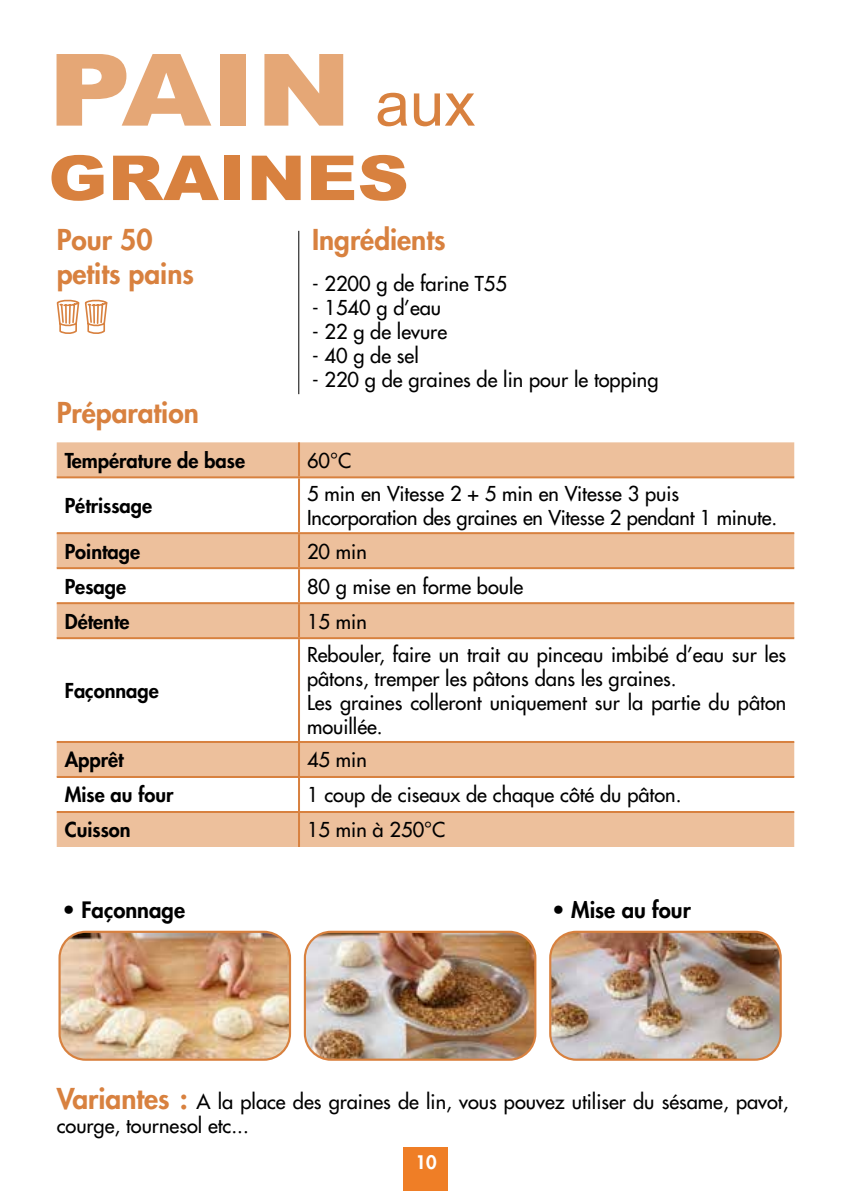
<style>
.page{position:relative;width:851px;height:1191px;background:#fff}
.page>*{position:absolute;margin:0;border:0;box-sizing:border-box;transform-origin:0 0}
.t1{font:900 100px "Arial";color:#e5a776;scale:1.15 1}
.t2{font:900 62px "Arial";color:#d8813f;scale:1.15 1}
.t3{font:800 28px/33.6px "Futura";color:#d8813f}
.t4{font:800 22px "Futura";color:#000}
.t5{font:20px/24px "Futura";color:#000}
.t6{font:800 20px "Futura";color:#000}
.t7{font:800 18.2px "Futura";color:#fff}
.s1{font-weight:400;font-size:62px;color:#d8813f}
.s2{font-weight:800;font-size:28px;color:#d8813f}
</style>
<div class="page">
<div style="left:403px;top:1146px;width:45px;height:45px;background:#ef7e26"></div>
<hr style="left:298px;top:231px;width:1px;height:163px;background:#000">
<svg style="left:56px;top:299px;width:52px;height:35px"></svg>
<div style="left:57px;top:442px;width:737px;height:405px;background:#edc09c"></div>
<svg style="left:57px;top:478px;width:737px;height:333px"></svg>
<hr style="left:298px;top:442px;width:2px;height:34px;background:#d8813f">
<hr style="left:57px;top:476px;width:242px;height:2px;background:#d8813f">
<hr style="left:298px;top:478px;width:2px;height:54px;background:#d8813f">
<hr style="left:57px;top:532px;width:242px;height:2px;background:#d8813f">
<hr style="left:298px;top:534px;width:2px;height:33px;background:#d8813f">
<hr style="left:57px;top:567px;width:242px;height:2px;background:#d8813f">
<hr style="left:298px;top:569px;width:2px;height:33px;background:#d8813f">
<hr style="left:57px;top:602px;width:242px;height:2px;background:#d8813f">
<hr style="left:298px;top:604px;width:2px;height:33px;background:#d8813f">
<hr style="left:57px;top:637px;width:242px;height:2px;background:#d8813f">
<hr style="left:298px;top:639px;width:2px;height:102px;background:#d8813f">
<hr style="left:57px;top:741px;width:242px;height:2px;background:#d8813f">
<hr style="left:298px;top:743px;width:2px;height:33px;background:#d8813f">
<hr style="left:57px;top:776px;width:242px;height:2px;background:#d8813f">
<hr style="left:298px;top:778px;width:2px;height:33px;background:#d8813f">
<hr style="left:57px;top:811px;width:242px;height:2px;background:#d8813f">
<hr style="left:298px;top:813px;width:2px;height:34px;background:#d8813f">
<hr style="left:299px;top:476px;width:495px;height:2px;background:#d8813f">
<hr style="left:299px;top:532px;width:495px;height:2px;background:#d8813f">
<hr style="left:299px;top:567px;width:495px;height:2px;background:#d8813f">
<hr style="left:299px;top:602px;width:495px;height:2px;background:#d8813f">
<hr style="left:299px;top:637px;width:495px;height:2px;background:#d8813f">
<hr style="left:299px;top:741px;width:495px;height:2px;background:#d8813f">
<hr style="left:299px;top:776px;width:495px;height:2px;background:#d8813f">
<hr style="left:299px;top:811px;width:495px;height:2px;background:#d8813f">
<img style="left:551px;top:933px;width:229px;height:126px">
<div style="left:549px;top:930px;width:232px;height:130px;border:2px solid #d8813f;border-radius:26px"></div>
<img style="left:305px;top:933px;width:230px;height:126px">
<div style="left:304px;top:930px;width:232px;height:130px;border:2px solid #d8813f;border-radius:26px"></div>
<img style="left:61px;top:933px;width:229px;height:126px">
<div style="left:58px;top:930px;width:233px;height:130px;border:2px solid #d8813f;border-radius:26px"></div>
<h1 class="t1" style="left:48px;top:17px;width:373px">PAIN <span class="s1">aux</span></h1>
<h2 class="t2" style="left:48px;top:133px;width:315px">GRAINES</h2>
<h3 class="t3" style="left:57px;top:222px;width:139px">Pour 50 petits pains</h3>
<h3 class="t3" style="left:312px;top:222px;width:135px">Ingrédients</h3>
<p class="t5" style="left:312px;top:272px;width:196px">- 2200 g de farine T55</p>
<p class="t5" style="left:312px;top:296px;width:131px">- 1540 g d’eau</p>
<p class="t5" style="left:312px;top:320px;width:136px">- 22 g de levure</p>
<p class="t5" style="left:312px;top:344px;width:108px">- 40 g de sel</p>
<p class="t5" style="left:312px;top:368px;width:348px">- 220 g de graines de lin pour le topping</p>
<h3 class="t3" style="left:57px;top:396px;width:144px">Préparation</h3>
<p class="t6" style="left:65px;top:447px;width:182px">Température de base</p>
<p class="t5" style="left:307px;top:448px;width:46px">60°C</p>
<p class="t6" style="left:65px;top:492px;width:89px">Pétrissage</p>
<p class="t5" style="left:307px;top:482px;width:471px">5 min en Vitesse 2 + 5 min en Vitesse 3 puis<br>Incorporation des graines en Vitesse 2 pendant 1 minute.</p>
<p class="t6" style="left:65px;top:538px;width:77px">Pointage</p>
<p class="t5" style="left:307px;top:539px;width:61px">20 min</p>
<p class="t6" style="left:65px;top:573px;width:63px">Pesage</p>
<p class="t5" style="left:307px;top:574px;width:218px">80 g mise en forme boule</p>
<p class="t6" style="left:65px;top:608px;width:66px">Détente</p>
<p class="t5" style="left:307px;top:609px;width:61px">15 min</p>
<p class="t6" style="left:65px;top:677px;width:96px">Façonnage</p>
<p class="t5" style="left:307px;top:642px;width:480px">Rebouler, faire un trait au pinceau imbibé d’eau sur les pâtons, tremper les pâtons dans les graines.<br>Les graines colleront uniquement sur la partie du pâton mouillée.</p>
<p class="t6" style="left:65px;top:746px;width:60px">Apprêt</p>
<p class="t5" style="left:307px;top:748px;width:61px">45 min</p>
<p class="t6" style="left:65px;top:781px;width:110px">Mise au four</p>
<p class="t5" style="left:307px;top:783px;width:376px">1 coup de ciseaux de chaque côté du pâton.</p>
<p class="t6" style="left:65px;top:816px;width:67px">Cuisson</p>
<p class="t5" style="left:307px;top:818px;width:140px">15 min à 250°C</p>
<p class="t4" style="left:62px;top:895px;width:124px">• Façonnage</p>
<p class="t4" style="left:552px;top:895px;width:140px">• Mise au four</p>
<p class="t5" style="left:57px;top:1089px;width:733px"><span class="s2">Variantes :</span> A la place des graines de lin, vous pouvez utiliser du sésame, pavot, courge, tournesol etc...</p>
<p class="t7" style="left:415px;top:1150px;width:23px">10</p>
</div>
